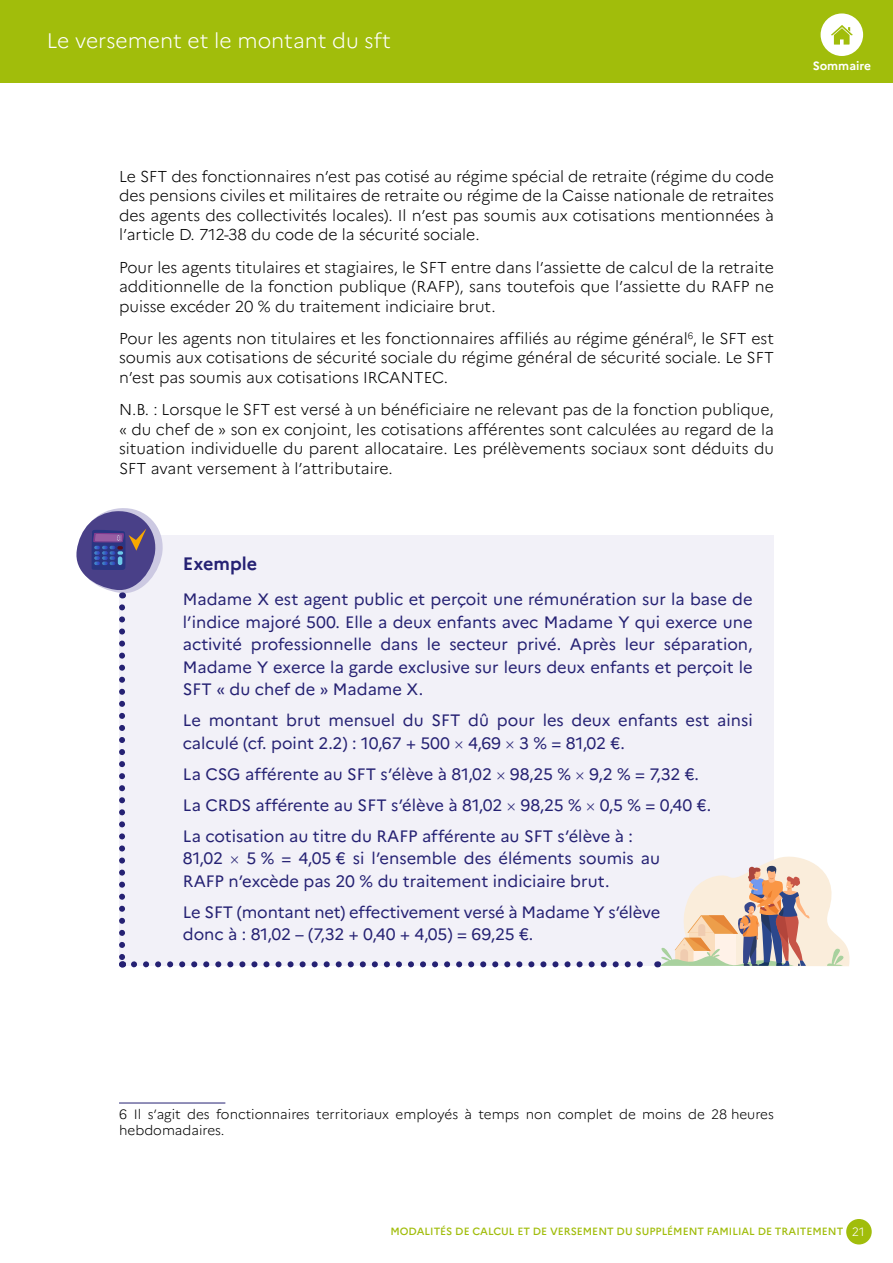
<style>
.page{position:relative;width:893px;height:1263px;background:#fff}
.page>*{position:absolute;margin:0;border:0;box-sizing:border-box;transform-origin:0 0}
.t1{font:300 21px "Marianne";color:#fff}
.TitreExemple{font:700 18px "Marianne";color:#252173}
.Essai_2e_Exemple{font:16.5px/22.5px "Marianne";color:#252173}
.Essai_2e_Exemple_Fin{font:16.5px/22.5px "Marianne";letter-spacing:-.01em;color:#252173}
.MF_TexteCourant{font:300 15.75px/19.5px "Marianne";color:#000;text-align:justify}
.Note{font:300 13.5px/16.2px "Marianne";color:#000}
.t2{font:700 12px "Marianne";color:#fff}
.t3{font:300 12px "Marianne";color:#fff}
.t4{font:500 10.5px "Marianne";color:#a1bd0b}
</style>
<div class="page">
<div style="left:0;top:0;width:893px;height:83px;background:#a1bd0b"></div>
<div style="left:846px;top:1219px;width:26px;height:25px;background:#a1bd0b;border-radius:50%"></div>
<div style="left:821px;top:13px;width:42px;height:43px;background:#fff;border-radius:50%"></div>
<svg style="left:831px;top:25px;width:22px;height:20px"></svg>
<div style="left:119px;top:535px;width:655px;height:52px;background:#f2f1f8"></div>
<div style="left:119px;top:571px;width:655px;height:149px;background:#f2f1f8"></div>
<div style="left:119px;top:692px;width:655px;height:82px;background:#f2f1f8"></div>
<div style="left:119px;top:746px;width:655px;height:59px;background:#f2f1f8"></div>
<div style="left:119px;top:777px;width:655px;height:59px;background:#f2f1f8"></div>
<div style="left:119px;top:830px;width:655px;height:82px;background:#f2f1f8"></div>
<div style="left:119px;top:892px;width:655px;height:73px;background:#f2f1f8"></div>
<svg style="left:134px;top:961px;width:517px;height:6px"></svg>
<hr style="left:119px;top:1103px;width:106px;height:1px;background:#252173">
<svg style="left:657px;top:856px;width:193px;height:112px"></svg>
<svg style="left:76px;top:508px;width:87px;height:90px"></svg>
<svg style="left:119px;top:607px;width:6px;height:360px"></svg>
<h1 class="t1" style="left:47px;top:28px;width:345px">Le versement et le montant du sft</h1>
<p class="MF_TexteCourant" style="left:119px;top:167px;width:656px">Le SFT des fonctionnaires n’est pas cotisé au régime spécial de retraite (régime du code des pensions civiles et militaires de retraite ou régime de la Caisse nationale de retraites des agents des collectivités locales). Il n’est pas soumis aux cotisations mentionnées à l’article D. 712-38 du code de la sécurité sociale.</p>
<p class="MF_TexteCourant" style="left:119px;top:257px;width:656px">Pour les agents titulaires et stagiaires, le SFT entre dans l’assiette de calcul de la retraite additionnelle de la fonction publique (RAFP), sans toutefois que l’assiette du RAFP ne puisse excéder 20 % du traitement indiciaire brut.</p>
<p class="MF_TexteCourant" style="left:119px;top:329px;width:656px">Pour les agents non titulaires et les fonctionnaires affiliés au régime général<sup>6</sup>, le SFT est soumis aux cotisations de sécurité sociale du régime général de sécurité sociale. Le SFT n’est pas soumis aux cotisations IRCANTEC.</p>
<p class="MF_TexteCourant" style="left:119px;top:400px;width:656px">N.B. : Lorsque le SFT est versé à un bénéficiaire ne relevant pas de la fonction publique, « du chef de » son ex conjoint, les cotisations afférentes sont calculées au regard de la situation individuelle du parent allocataire. Les prélèvements sociaux sont déduits du SFT avant versement à l’attributaire.</p>
<p class="TitreExemple" style="left:183px;top:552px;width:76px">Exemple</p>
<p class="Essai_2e_Exemple" style="left:183px;top:588px;width:571px;text-align:justify">Madame X est agent public et perçoit une rémunération sur la base de l’indice majoré 500. Elle a deux enfants avec Madame Y qui exerce une activité professionnelle dans le secteur privé. Après leur séparation, Madame Y exerce la garde exclusive sur leurs deux enfants et perçoit le SFT « du chef de » Madame X.</p>
<p class="Essai_2e_Exemple" style="left:183px;top:709px;width:571px">Le montant brut mensuel du SFT dû pour les deux enfants est ainsi calculé (cf. point 2.2) : 10,67 + 500 4,69 3 % = 81,02 €.</p>
<p class="Essai_2e_Exemple" style="left:183px;top:762px;width:518px">La CSG afférente au SFT s’élève à 81,02 98,25 % 9,2 % = 7,32 €.</p>
<p class="Essai_2e_Exemple" style="left:183px;top:793px;width:530px">La CRDS afférente au SFT s’élève à 81,02 98,25 % 0,5 % = 0,40 €.</p>
<p class="Essai_2e_Exemple" style="left:183px;top:824px;width:452px">La cotisation au titre du RAFP afférente au SFT s’élève à :</p>
<p class="Essai_2e_Exemple" style="left:183px;top:847px;width:42px">81,02</p>
<p class="Essai_2e_Exemple" style="left:183px;top:847px;width:479px;text-indent:63px">5 % = 4,05 € si l’ensemble des éléments soumis au<br>RAFP n’excède pas 20 % du traitement indiciaire brut.</p>
<p class="Essai_2e_Exemple_Fin" style="left:183px;top:900px;width:479px">Le SFT (montant net) effectivement versé à Madame Y s’élève donc à : 81,02 – (7,32 + 0,40 + 4,05) = 69,25 €.</p>
<p class="t2" style="left:813px;top:59px;width:60px">Sommaire</p>
<p class="Note" style="left:119px;top:1106px;width:656px">6 Il s’agit des fonctionnaires territoriaux employés à temps non complet de moins de 28 heures hebdomadaires.</p>
<p class="t4" style="left:390px;top:1225px;width:454px">MODALITÉS DE CALCUL ET DE VERSEMENT DU SUPPLÉMENT FAMILIAL DE TRAITEMENT</p>
<p class="t3" style="left:852px;top:1224px;width:14px">21</p>
</div>
